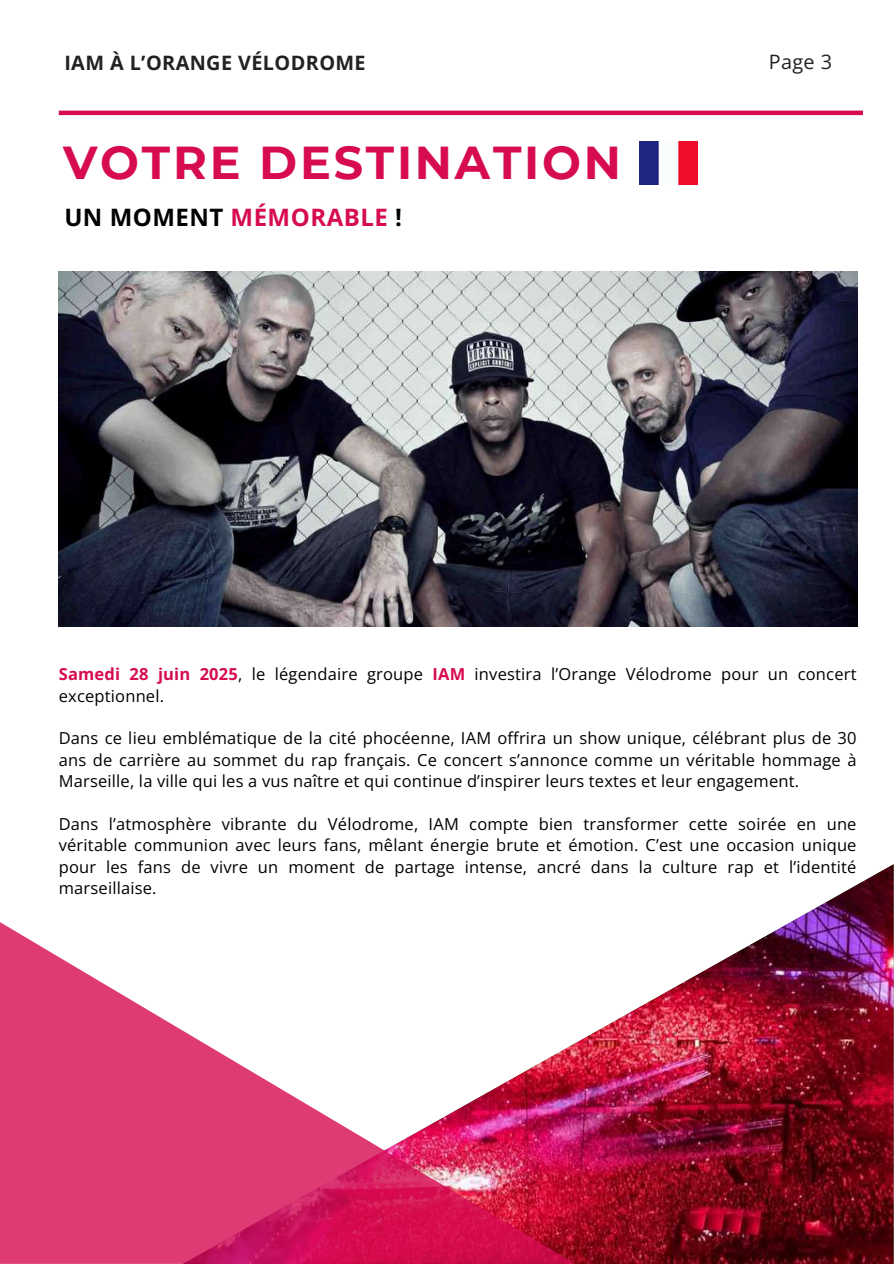
<style>
.page{position:relative;width:894px;height:1264px;background:#fff}
.page>*{position:absolute;margin:0;border:0;box-sizing:border-box;transform-origin:0 0}
.t1{font:700 46.05px "Montserrat";letter-spacing:.06em;color:#d60b52}
.t2{font:700 24px "Open Sans";letter-spacing:.02em;color:#000}
.t3{font:700 19.8px "Open Sans";letter-spacing:.02em;color:#222}
.t4{font:19.8px "Open Sans";color:#222}
.t5{font:16.5px/21.3px "Open Sans";letter-spacing:.01em;color:#000;text-align:justify}
.s1{color:#d60b52}
.s2{font-weight:700;color:#d60b52}
</style>
<div class="page">
<img style="left:59px;top:272px;width:797px;height:354px">
<img style="left:575px;top:864px;width:318px;height:399px">
<svg style="left:0;top:922px;width:575px;height:341px"></svg>
<hr style="left:59px;top:111px;width:803px;height:4px;background:#d60b52">
<img style="left:639px;top:142px;width:58px;height:42px">
<p class="t3" style="left:64px;top:48px;width:303px">IAM À L’ORANGE VÉLODROME</p>
<p class="t4" style="left:768px;top:48px;width:65px">Page 3</p>
<h1 class="t1" style="left:63px;top:134px;width:559px">VOTRE DESTINATION</h1>
<h2 class="t2" style="left:64px;top:201px;width:339px">UN MOMENT <span class="s1">MÉMORABLE</span> !</h2>
<p class="t5" style="left:59px;top:663px;width:799px"><span class="s2">Samedi 28 juin 2025</span>, le légendaire groupe <span class="s2">IAM</span> investira l’Orange Vélodrome pour un concert exceptionnel.</p>
<p class="t5" style="left:59px;top:727px;width:799px">Dans ce lieu emblématique de la cité phocéenne, IAM offrira un show unique, célébrant plus de 30 ans de carrière au sommet du rap français. Ce concert s’annonce comme un véritable hommage à Marseille, la ville qui les a vus naître et qui continue d’inspirer leurs textes et leur engagement.</p>
<p class="t5" style="left:59px;top:813px;width:799px">Dans l’atmosphère vibrante du Vélodrome, IAM compte bien transformer cette soirée en une véritable communion avec leurs fans, mêlant énergie brute et émotion. C’est une occasion unique pour les fans de vivre un moment de partage intense, ancré dans la culture rap et l’identité marseillaise.</p>
</div>
